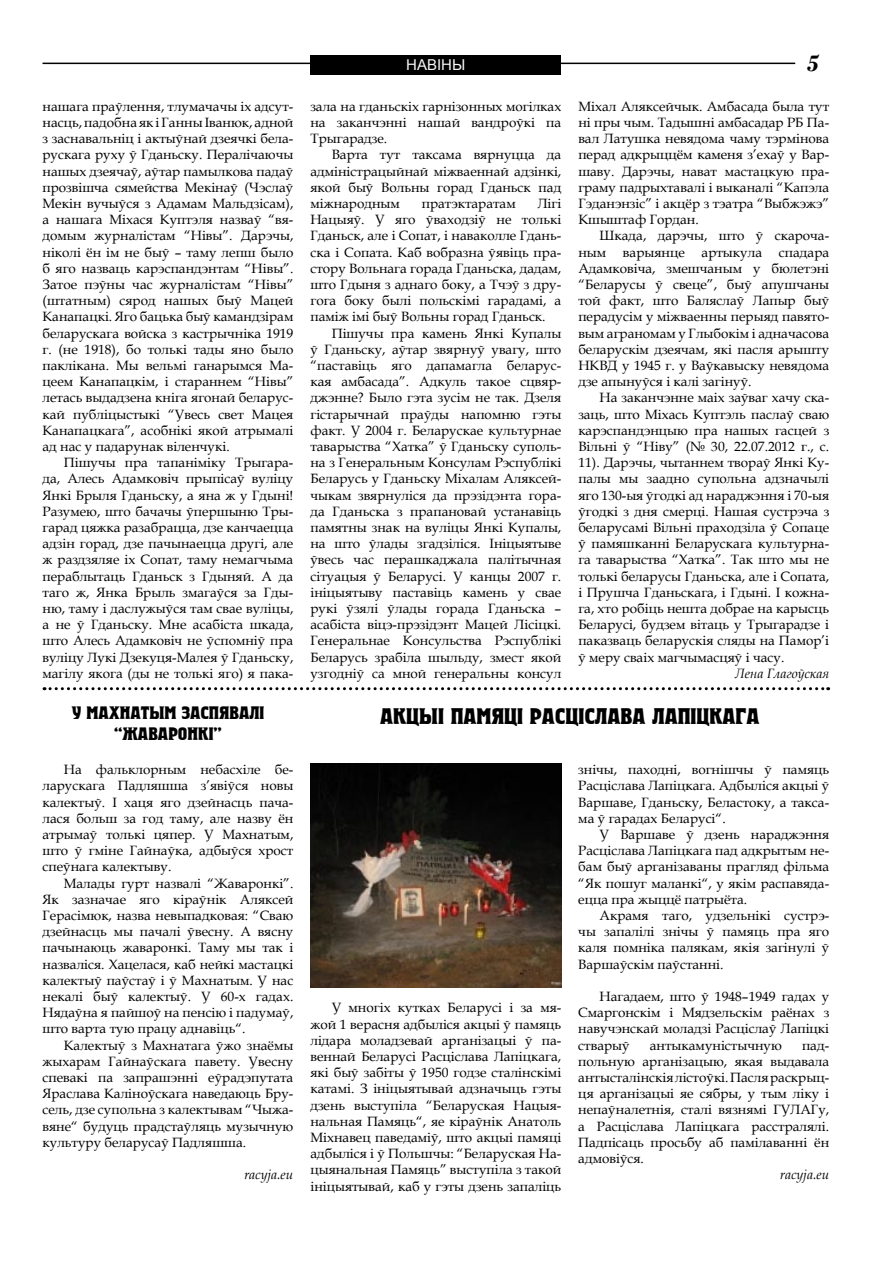
<style>
.page{position:relative;width:893px;height:1263px;background:#fff}
.page>*{position:absolute;margin:0;border:0;box-sizing:border-box;transform-origin:0 0}
.t1{font:italic 700 24px "Bodoni";color:#000}
.t2{font:700 22.5px "Herold CTT";color:#000}
.t3{font:700 18px/21.6px "Herold CTT";color:#000;text-align:center}
.t4{font:15px "Arial";color:#f5f6f6}
.t5{font:13.5px/16.2px "Book Antiqua";color:#000;text-align:justify}
.t6{font:italic 13.5px "Book Antiqua";color:#000}
</style>
<div class="page">
<hr style="left:43px;top:63px;width:752px;height:1px;background:#000">
<div style="left:310px;top:55px;width:251px;height:20px;background:#000"></div>
<svg style="left:44px;top:687px;width:785px;height:3px"></svg>
<img style="left:310px;top:763px;width:251px;height:225px">
<p class="t5" style="left:43px;top:98px;width:252px">нашага праўлення, тлумачачы іх адсут&shy;насць, падобна як і Ганны Іванюк, адной з заснавальніц і актыўнай дзеячкі бела&shy;рускага руху ў Гданьску. Пералічаючы нашых дзеячаў, аўтар памылкова падаў прозвішча сямейства Мекінаў (Чэслаў Мекін вучыўся з Адамам Мальдзісам), а нашага Міхася Куптэля назваў “вя&shy;домым журналістам “Нівы”. Дарэчы, ніколі ён ім не быў – таму лепш было б яго назваць карэспандэнтам “Нівы”.<br>Затое пэўны час журналістам “Нівы” (штатным) сярод нашых быў Мацей Канапацкі. Яго бацька быў камандзірам беларускага войска з кастрычніка 1919 г. (не 1918), бо толькі тады яно было паклікана. Мы вельмі ганарымся Ма&shy;цеем Канапацкім, і стараннем “Нівы” летась выдадзена кніга ягонай беларус&shy;кай публіцыстыкі “Увесь свет Мацея Канапацкага”, асобнікі якой атрымалі ад нас у падарунак віленчукі.</p>
<p class="t5" style="left:43px;top:454px;width:252px;text-indent:21px">Пішучы пра тапаніміку Трыгара&shy;да, Алесь Адамковіч прыпісаў вуліцу Янкі Брыля Гданьску, а яна ж у Гдыні!<br>Разумею, што бачачы ўпершыню Тры&shy;гарад цяжка разабрацца, дзе канчаецца адзін горад, дзе пачынаецца другі, але ж раздзяляе іх Сопат, таму немагчыма пераблытаць Гданьск з Гдыняй. А да таго ж, Янка Брыль змагаўся за Гды&shy;ню, таму і даслужыўся там свае вуліцы, а не ў Гданьску. Мне асабіста шкада, што Алесь Адамковіч не ўспомніў пра вуліцу Лукі Дзекуця-Малея ў Гданьску, магілу якога (ды не толькі яго) я пака-</p>
<h3 class="t3" style="left:72px;top:701px;width:194px">У Махнатым заспявалі “Жаваронкі”</h3>
<p class="t5" style="left:43px;top:761px;width:252px;text-indent:21px">На фальклорным небасхіле бе&shy;ларускага Падляшша з’явіўся новы калектыў. І хаця яго дзейнасць пача&shy;лася больш за год таму, але назву ён атрымаў толькі цяпер. У Махнатым, што ў гміне Гайнаўка, адбыўся хрост спеўнага калектыву.</p>
<p class="t5" style="left:43px;top:875px;width:252px;text-indent:21px">Малады гурт назвалі “Жаваронкі”.<br>Як зазначае яго кіраўнік Аляксей Герасімюк, назва невыпадковая: “Сваю дзейнасць мы пачалі ўвесну. А вясну пачынаюць жаваронкі. Таму мы так і назваліся. Хацелася, каб нейкі мастацкі калектыў паўстаў і ў Махнатым. У нас некалі быў калектыў. У 60-х гадах.<br>Нядаўна я пайшоў на пенсію і падумаў, што варта тую працу аднавіць“.</p>
<p class="t5" style="left:43px;top:1037px;width:252px;text-indent:21px">Калектыў з Махнатага ўжо знаёмы жыхарам Гайнаўскага павету. Увесну спевакі па запрашэнні еўрадэпутата Яраслава Каліноўскага наведаюць Бру&shy;сель, дзе супольна з калектывам “Чыжа&shy;вяне“ будуць прадстаўляць музычную культуру беларусаў Падляшша.</p>
<p class="t6" style="left:244px;top:1165px;width:51px">racyja.eu</p>
<p class="t4" style="left:406px;top:55px;width:61px">навіны</p>
<h1 class="t1" style="left:806px;top:49px;width:13px">5</h1>
<p class="t5" style="left:310px;top:98px;width:252px">зала на гданьскіх гарнізонных могілках на заканчэнні нашай вандроўкі па Трыгарадзе.</p>
<p class="t5" style="left:310px;top:146px;width:252px;text-indent:21px">Варта тут таксама вярнуцца да адміністрацыйнай міжваеннай адзінкі, якой быў Вольны горад Гданьск пад міжнародным</p>
<p class="t5" style="left:310px;top:195px;width:252px;text-indent:227px">Лігі Нацыяў. У яго ўваходзіў не толькі Гданьск, але і Сопат, і наваколле Гдань&shy;ска і Сопата. Каб вобразна ўявіць пра&shy;стору Вольнага горада Гданьска, дадам, што Гдыня з аднаго боку, а Тчэў з дру&shy;гога боку былі польскімі гарадамі, а паміж імі быў Вольны горад Гданьск.</p>
<p class="t5" style="left:310px;top:325px;width:252px;text-indent:21px">Пішучы пра камень Янкі Купалы ў Гданьску, аўтар звярнуў увагу, што “паставіць яго дапамагла беларус&shy;кая амбасада”. Адкуль такое сцвяр&shy;джэнне? Было гэта зусім не так. Дзеля гістарычнай праўды напомню гэты факт. У 2004 г. Беларускае культурнае таварыства “Хатка” ў Гданьску суполь&shy;на з Генеральным Консулам Рэспублікі Беларусь у Гданьску Міхалам Аляксей&shy;чыкам звярнуліся да прэзідэнта гора&shy;да Гданьска з прапановай устанавіць памятны знак на вуліцы Янкі Купалы, на што ўлады згадзіліся. Ініцыятыве ўвесь час перашкаджала палітычная сітуацыя ў Беларусі. У канцы 2007 г. ініцыятыву паставіць камень у свае рукі ўзялі ўлады горада Гданьска – асабіста віцэ-прэзідэнт Мацей Лісіцкі.<br>Генеральнае Консульства Рэспублікі Беларусь зрабіла шыльду, змест якой узгодніў са мной генеральны консул</p>
<p class="t5" style="left:422px;top:195px;width:95px">пратэктаратам</p>
<p class="t5" style="left:578px;top:98px;width:252px">Міхал Аляксейчык. Амбасада была тут ні пры чым. Тадышні амбасадар РБ Па&shy;вал Латушка невядома чаму тэрмінова перад адкрыццём каменя з’ехаў у Вар&shy;шаву. Дарэчы, нават мастацкую пра&shy;граму падрыхтавалі і выканалі “Капэла Гэданэнзіс” і акцёр з тэатра “Выбжэжэ” Кшыштаф Гордан.</p>
<p class="t5" style="left:578px;top:227px;width:252px;text-indent:21px">Шкада, дарэчы, што ў скароча&shy;ным варыянце артыкула спадара Адамковіча, змешчаным у бюлетэні “Беларусы ў свеце”, быў апушчаны той факт, што Баляслаў Лапыр быў перадусім у міжваенны перыяд павято&shy;вым аграномам у Глыбокім і адначасова беларускім дзеячам, які пасля арышту НКВД у 1945 г. у Ваўкавыску невядома дзе апынуўся і калі загінуў.</p>
<p class="t5" style="left:578px;top:389px;width:252px;text-indent:21px">На заканчэнне маіх заўваг хачу ска&shy;заць, што Міхась Куптэль паслаў сваю карэспандэнцыю пра нашых гасцей з Вільні ў “Ніву” (№ 30, 22.07.2012 г., с.<br>11). Дарэчы, чытаннем твораў Янкі Ку&shy;палы мы заадно супольна адзначылі яго 130-ыя ўгодкі ад нараджэння і 70-ыя ўгодкі з дня смерці. Нашая сустрэча з беларусамі Вільні праходзіла ў Сопаце ў памяшканні Беларускага культурна&shy;га таварыства “Хатка”. Так што мы не толькі беларусы Гданьска, але і Сопата, і Прушча Гданьскага, і Гдыні. І кожна&shy;га, хто робіць нешта добрае на карысць Беларусі, будзем вітаць у Трыгарадзе і паказваць беларускія сляды на Памор’і ў меру сваіх магчымасцяў і часу.</p>
<p class="t6" style="left:735px;top:664px;width:95px">Лена Глагоўская</p>
<h2 class="t2" style="left:380px;top:705px;width:380px">акцыі памяці Расціслава Лапіцкага</h2>
<p class="t5" style="left:310px;top:999px;width:252px;text-indent:21px">У многіх кутках Беларусі і за мя&shy;жой 1 верасня адбыліся акцыі ў памяць лідара моладзевай арганізацыі ў па&shy;веннай Беларусі Расціслава Лапіцкага, які быў забіты ў 1950 годзе сталінскімі катамі. З ініцыятывай адзначыць гэты дзень выступіла “Беларуская Нацыя&shy;нальная Памяць“, яе кіраўнік Анатоль Міхнавец паведаміў, што акцыі памяці адбыліся і ў Польшчы: “Беларуская На&shy;цыянальная Памяць” выступіла з такой ініцыятывай, каб у гэты дзень запаліць</p>
<p class="t5" style="left:578px;top:761px;width:252px">знічы, паходні, вогнішчы ў памяць Расціслава Лапіцкага. Адбыліся акцыі ў Варшаве, Гданьску, Беластоку, а такса&shy;ма ў гарадах Беларусі“.</p>
<p class="t5" style="left:578px;top:826px;width:252px;text-indent:21px">У Варшаве ў дзень нараджэння Расціслава Лапіцкага пад адкрытым не&shy;бам быў арганізаваны прагляд фільма “Як пошуг маланкі“, у якім распавяда&shy;ецца пра жыццё патрыёта.</p>
<p class="t5" style="left:578px;top:907px;width:252px;text-indent:21px">Акрамя таго, удзельнікі сустрэ&shy;чы запалілі знічы ў памяць пра яго каля помніка палякам, якія загінулі ў Варшаўскім паўстанні.</p>
<p class="t5" style="left:578px;top:988px;width:252px;text-indent:21px">Нагадаем, што ў 1948–1949 гадах у Смаргонскім і Мядзельскім раёнах з навучэнскай моладзі Расціслаў Лапіцкі стварыў</p>
<p class="t5" style="left:650px;top:1037px;width:133px">антыкамуністычную</p>
<p class="t5" style="left:578px;top:1037px;width:252px;text-indent:224px">пад&shy;польную арганізацыю, якая выдавала антысталінскія лістоўкі. Пасля раскрыц&shy;ця арганізацыі яе сябры, у тым ліку і непаўналетнія, сталі вязнямі ГУЛАГу, а Расціслава Лапіцкага расстралялі.<br>Падпісаць просьбу аб памілаванні ён адмовіўся.</p>
<p class="t6" style="left:780px;top:1165px;width:51px">racyja.eu</p>
</div>
